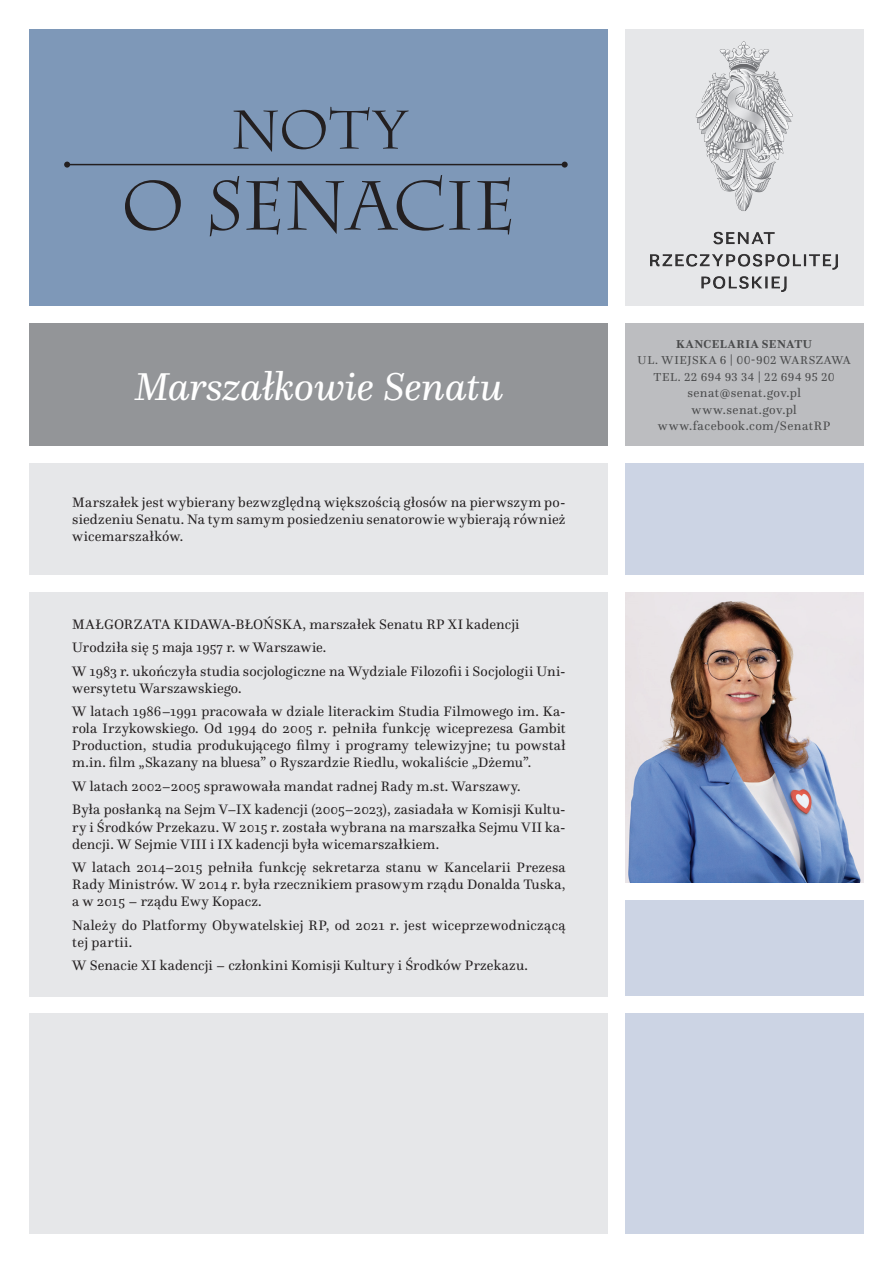
<style>
.page{position:relative;width:893px;height:1263px;background:#fff}
.page>*{position:absolute;margin:0;border:0;box-sizing:border-box;transform-origin:0 0}
.tytuł_noty{font:italic 40.5px "Questa";letter-spacing:-.005em;color:#fff}
.tekst{font:14.25px/17.1px "Questa";letter-spacing:.01em;color:#231f20;text-align:justify}
.stopka_adresowa_2{font:12.75px "Questa";letter-spacing:.035em;color:#494a4b}
.stopka_adresowa{font:12px "Questa";letter-spacing:.04em;color:#494a4b}
.stopka_adresowa_bold{font:700 12px "Questa";letter-spacing:.05em;color:#494a4b}
</style>
<div class="page">
<div style="left:29px;top:463px;width:579px;height:112px;background:#e6e7e9"></div>
<div style="left:625px;top:30px;width:238px;height:276px;background:#e6e7e9"></div>
<div style="left:625px;top:463px;width:238px;height:112px;background:#ccd4e4"></div>
<div style="left:30px;top:30px;width:578px;height:276px;background:#7e98b8"></div>
<svg style="left:125px;top:175px;width:386px;height:61px"></svg>
<svg style="left:234px;top:107px;width:175px;height:45px"></svg>
<hr style="left:67px;top:164px;width:498px;height:1px;background:#231f20">
<svg style="left:64px;top:162px;width:6px;height:6px"></svg>
<svg style="left:562px;top:162px;width:6px;height:6px"></svg>
<div style="left:30px;top:323px;width:578px;height:123px;background:#939598"></div>
<img style="left:625px;top:592px;width:238px;height:290px">
<div style="left:30px;top:592px;width:578px;height:404px;background:#e6e7e9"></div>
<div style="left:625px;top:900px;width:238px;height:96px;background:#ccd4e4"></div>
<div style="left:625px;top:323px;width:238px;height:123px;background:#bcbdc0"></div>
<div style="left:30px;top:1013px;width:578px;height:221px;background:#e6e7e9"></div>
<div style="left:625px;top:1013px;width:238px;height:220px;background:#ccd4e4"></div>
<img style="left:651px;top:41px;width:187px;height:250px">
<p class="tytuł_noty" style="left:134px;top:361px;width:370px">Marszałkowie Senatu</p>
<p class="tekst" style="left:72px;top:494px;width:495px">Marszałek jest wybierany bezwzględną większością głosów na pierwszym po&shy;siedzeniu Senatu. Na tym samym posiedzeniu senatorowie wybierają również wicemarszałków.</p>
<p class="tekst" style="left:72px;top:615px;width:449px">MAŁGORZATA KIDAWA-BŁOŃSKA, marszałek Senatu RP XI kadencji</p>
<p class="tekst" style="left:72px;top:639px;width:256px">Urodziła się 5 maja 1957 r. w Warszawie.</p>
<p class="tekst" style="left:72px;top:662px;width:495px">W 1983 r. ukończyła studia socjologiczne na Wydziale Filozofii i Socjologii Uni&shy;wersytetu Warszawskiego.</p>
<p class="tekst" style="left:72px;top:703px;width:495px">W latach 1986–1991 pracowała w dziale literackim Studia Filmowego im. Ka&shy;rola Irzykowskiego. Od 1994 do 2005 r. pełniła funkcję wiceprezesa Gambit Production, studia produkującego filmy i programy telewizyjne; tu powstał m.in. film „Skazany na bluesa” o Ryszardzie Riedlu, wokaliście „Dżemu”.</p>
<p class="tekst" style="left:72px;top:777px;width:450px">W latach 2002–2005 sprawowała mandat radnej Rady m.st. Warszawy.</p>
<p class="tekst" style="left:72px;top:801px;width:495px">Była posłanką na Sejm V–IX kadencji (2005–2023), zasiadała w Komisji Kultu&shy;ry i Środków Przekazu. W 2015 r. została wybrana na marszałka Sejmu VII ka&shy;dencji. W Sejmie VIII i IX kadencji była wicemarszałkiem.</p>
<p class="tekst" style="left:72px;top:859px;width:495px">W latach 2014–2015 pełniła funkcję sekretarza stanu w Kancelarii Prezesa Rady Ministrów. W 2014 r. była rzecznikiem prasowym rządu Donalda Tuska, a w 2015 – rządu Ewy Kopacz.</p>
<p class="tekst" style="left:72px;top:916px;width:495px">Należy do Platformy Obywatelskiej RP, od 2021 r. jest wiceprzewodniczącą tej partii.</p>
<p class="tekst" style="left:72px;top:957px;width:457px">W Senacie XI kadencji – członkini Komisji Kultury i Środków Przekazu.</p>
<p class="stopka_adresowa_bold" style="left:676px;top:336px;width:137px">KANCELARIA SENATU</p>
<p class="stopka_adresowa" style="left:638px;top:353px;width:215px">UL. WIEJSKA 6 | 00-902 WARSZAWA</p>
<p class="stopka_adresowa" style="left:653px;top:369px;width:183px">TEL. 22 694 93 34 | 22 694 95 20</p>
<p class="stopka_adresowa_2" style="left:687px;top:385px;width:115px">senat@senat.gov.pl</p>
<p class="stopka_adresowa_2" style="left:692px;top:401px;width:106px">www.senat.gov.pl</p>
<p class="stopka_adresowa_2" style="left:658px;top:418px;width:174px">www.facebook.com/SenatRP</p>
</div>
